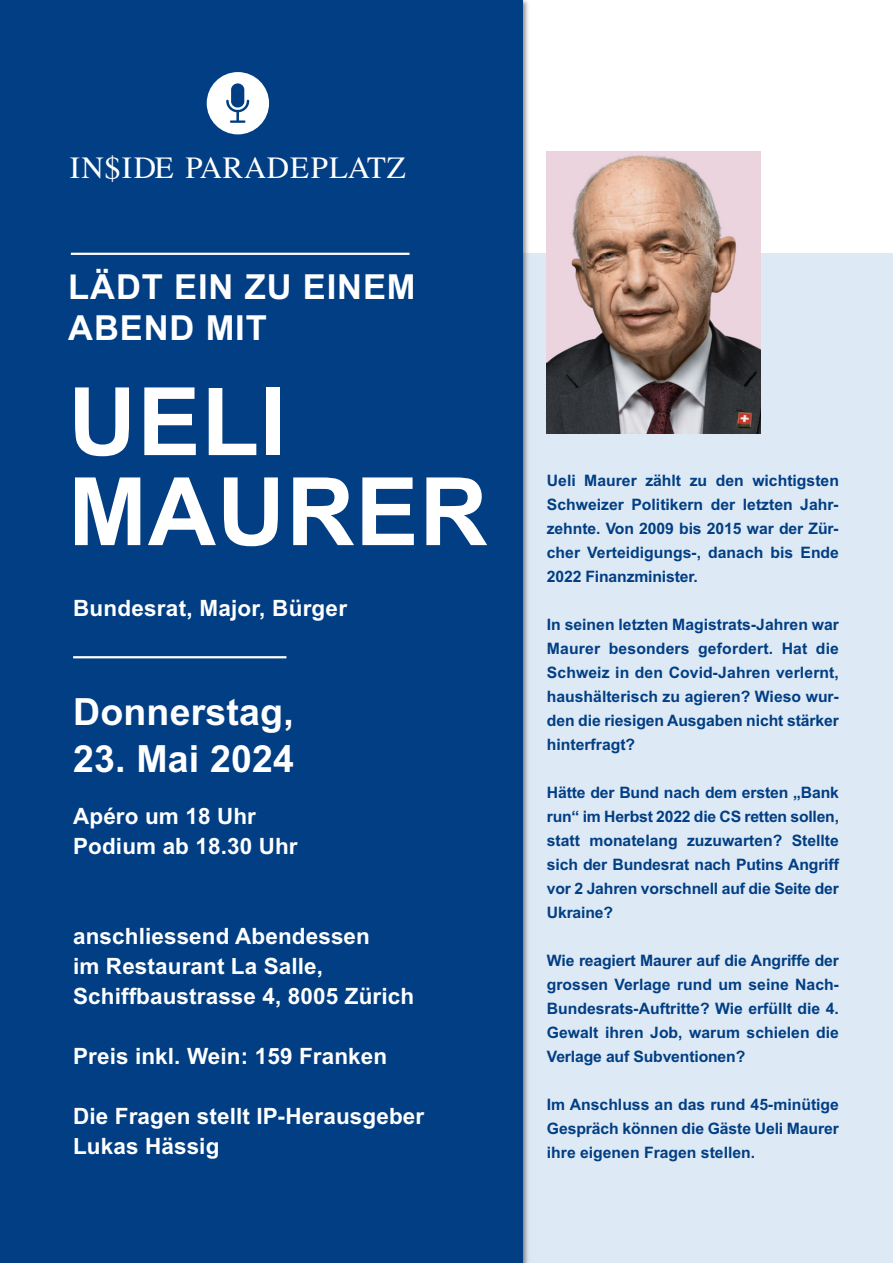
<style>
.page{position:relative;width:893px;height:1263px;background:#fff}
.page>*{position:absolute;margin:0;border:0;box-sizing:border-box;transform-origin:0 0}
.t1{font:700 94.5px/90px "Arial";letter-spacing:.01em;color:#fff}
.t2{font:700 37.5px "Arial";letter-spacing:.005em;color:#fff}
.t3{font:700 34.5px/40.5px "Arial";letter-spacing:.025em;color:#fff}
.t4{font:30.9px "Times";letter-spacing:.025em;color:#fff}
.t5{font:700 22.5px/30px "Arial";letter-spacing:.005em;color:#fff}
.t6{font:700 15.75px/24px "Arial";letter-spacing:-.005em;color:#013e83;text-align:justify}
.s1{font-size:32.55px}
</style>
<div class="page">
<div style="left:0;top:254px;width:893px;height:1009px;background:#dde9f5"></div>
<img style="left:522px;top:0;width:11px;height:1263px">
<div style="left:0;top:0;width:522px;height:1263px;background:#013e83"></div>
<div style="left:207px;top:72px;width:62px;height:62px;background:#fff;border-radius:50%"></div>
<img style="left:226px;top:83px;width:24px;height:40px">
<hr style="left:71px;top:253px;width:338px;height:2px;background:#fff">
<img style="left:547px;top:151px;width:213px;height:283px">
<hr style="left:73px;top:656px;width:213px;height:2px;background:#fff">
<h3 class="t4" style="left:70px;top:149px;width:337px">IN<span class="s1">$</span>IDE PARADEPLATZ</h3>
<h3 class="t3" style="left:68px;top:270px;width:349px">LÄDT EIN ZU EINEM<br>ABEND MIT</h3>
<h1 class="t1" style="left:68px;top:386px;width:421px">UELI<br>MAURER</h1>
<h3 class="t5" style="left:73px;top:595px;width:275px">Bundesrat, Major, Bürger</h3>
<h2 class="t2" style="left:73px;top:698px;width:222px">Donnerstag,</h2>
<h2 class="t2" style="left:73px;top:745px;width:222px">23. Mai 2024</h2>
<h3 class="t5" style="left:73px;top:803px;width:226px">Apéro um 18 Uhr<br>Podium ab 18.30 Uhr</h3>
<h3 class="t5" style="left:73px;top:923px;width:343px">anschliessend Abendessen<br>im Restaurant La Salle,<br>Schiffbaustrasse 4, 8005 Zürich</h3>
<h3 class="t5" style="left:73px;top:1043px;width:316px">Preis inkl. Wein: 159 Franken</h3>
<h3 class="t5" style="left:73px;top:1103px;width:353px">Die Fragen stellt IP-Herausgeber<br>Lukas Hässig</h3>
<p class="t6" style="left:547px;top:470px;width:294px">Ueli Maurer zählt zu den wichtigsten Schweizer Politikern der letzten Jahr&shy;zehnte. Von 2009 bis 2015 war der Zür&shy;cher Verteidigungs-, danach bis Ende 2022 Finanzminister.</p>
<p class="t6" style="left:547px;top:614px;width:294px">In seinen letzten Magistrats-Jahren war Maurer besonders gefordert. Hat die Schweiz in den Covid-Jahren verlernt, haushälterisch zu agieren? Wieso wur&shy;den die riesigen Ausgaben nicht stärker hinterfragt?</p>
<p class="t6" style="left:547px;top:782px;width:294px">Hätte der Bund nach dem ersten „Bank run“ im Herbst 2022 die CS retten sollen, statt monatelang zuzuwarten? Stellte sich der Bundesrat nach Putins Angriff vor 2 Jahren vorschnell auf die Seite der Ukraine?</p>
<p class="t6" style="left:547px;top:950px;width:294px">Wie reagiert Maurer auf die Angriffe der grossen Verlage rund um seine Nach-Bundesrats-Auftritte? Wie erfüllt die 4.<br>Gewalt ihren Job, warum schielen die Verlage auf Subventionen?</p>
<p class="t6" style="left:547px;top:1094px;width:294px">Im Anschluss an das rund 45-minütige Gespräch können die Gäste Ueli Maurer ihre eigenen Fragen stellen.</p>
</div>
